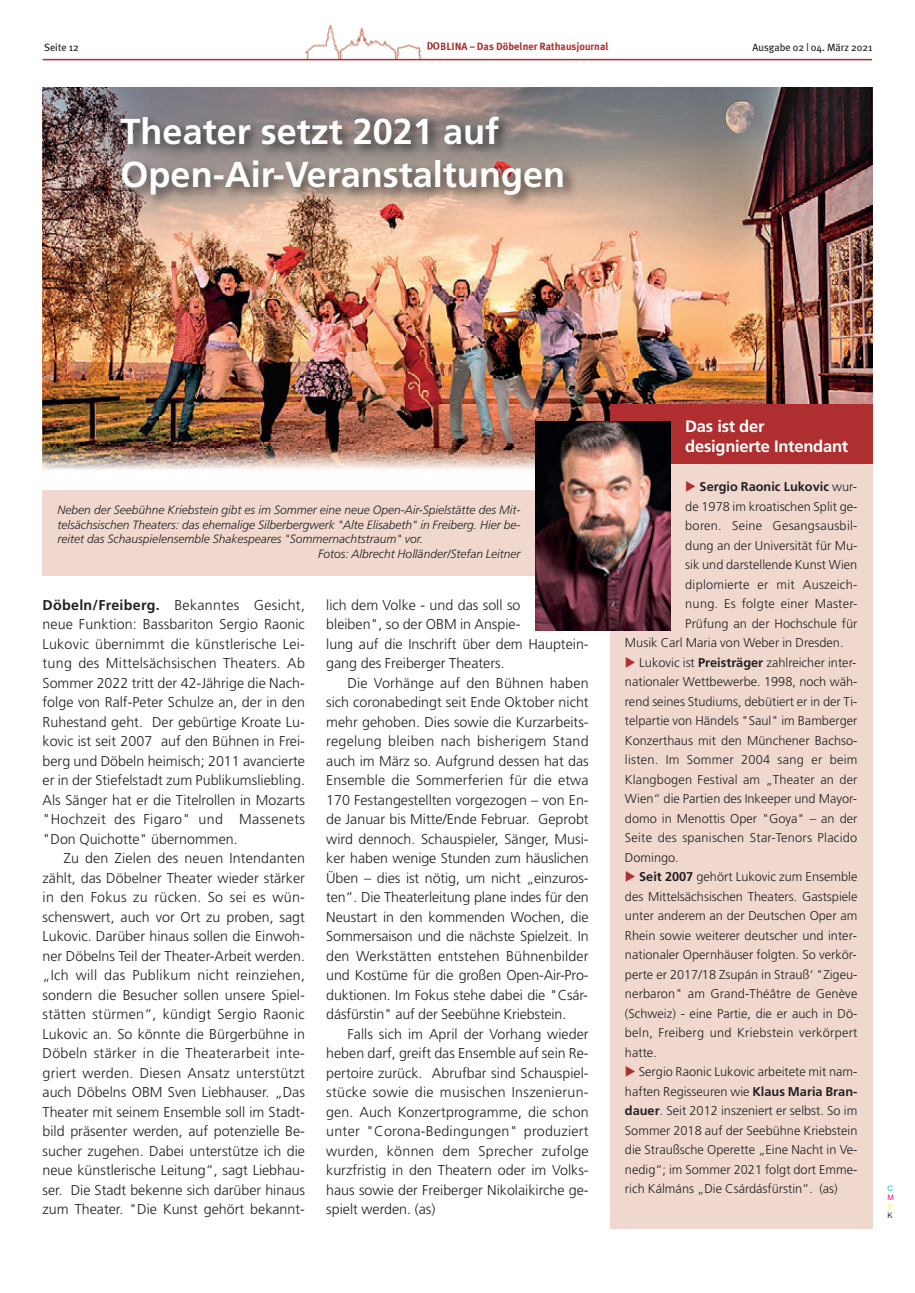
<style>
.page{position:relative;width:915px;height:1293px;background:#fff}
.page>*{position:absolute;margin:0;border:0;box-sizing:border-box;transform-origin:0 0}
.t1{font:700 36px/43.2px "Frutiger";color:#fff}
.t2{font:700 16.5px/19.8px "Frutiger";letter-spacing:-.015em;color:#fff}
.t3{font:300 14.25px/19.5px "Frutiger";color:#231f20;text-align:justify}
.t4{font:300 12.75px/19.5px "Frutiger";color:#231f20;text-align:justify}
.t5{font:300 12.75px "Frutiger";letter-spacing:.02em;color:#231f20}
.t6{font:700 12.75px "Frutiger";color:#231f20}
.t7{font:italic 300 12px "Frutiger";color:#231f20}
.t8{font:700 10.5px "Meta Plus";color:#af2e2f}
.t9{font:10.5px "Meta Plus";color:#231f20}
.t10{font:7.5px "Helvetica Neue";color:#00aeef}
.t11{font:7.5px "Helvetica Neue";color:#ed028c}
.t12{font:7.5px "Helvetica Neue";color:#fff101}
.t13{font:7.5px "Helvetica Neue";color:#231f20}
.s1{font-weight:700}
.s2{color:#af2e2f}
.s3{font-weight:300}
</style>
<div class="page">
<img style="left:304px;top:25px;width:136px;height:34px">
<svg style="left:427px;top:42px;width:13px;height:8px"></svg>
<hr style="left:43px;top:59px;width:828px;height:1px;background:#af2e2f">
<img style="left:43px;top:87px;width:829px;height:361px">
<img style="left:111px;top:106px;width:651px;height:122px">
<img style="left:872px;top:448px;width:1px;height:35px">
<img style="left:43px;top:448px;width:492px;height:22px">
<div style="left:609px;top:422px;width:263px;height:807px;background:#f0d8ce"></div>
<div style="left:609px;top:404px;width:263px;height:59px;background:#af2e2f"></div>
<div style="left:43px;top:490px;width:493px;height:85px;background:#f0d8ce"></div>
<img style="left:535px;top:422px;width:135px;height:208px">
<p class="t9" style="left:44px;top:43px;width:36px">Seite 12</p>
<p class="t8" style="left:426px;top:42px;width:184px">DOBLINA – Das Döbelner Rathausjournal</p>
<p class="t9" style="left:752px;top:43px;width:121px">Ausgabe 02 | 04. März 2021</p>
<h1 class="t1" style="left:120px;top:112px;width:446px">Theater setzt 2021 auf<br>Open-Air-Veranstaltungen</h1>
<p class="t7" style="left:58px;top:505px;width:464px">Neben der Seebühne Kriebstein gibt es im Sommer eine neue Open-Air-Spielstätte des Mit-</p>
<p class="t7" style="left:58px;top:520px;width:464px">telsächsischen Theaters: das ehemalige Silberbergwerk "Alte Elisabeth" in Freiberg. Hier be-</p>
<p class="t7" style="left:58px;top:534px;width:367px">reitet das Schauspielensemble Shakespeares "Sommernachtstraum" vor.</p>
<p class="t7" style="left:318px;top:549px;width:204px">Fotos: Albrecht Holländer/Stefan Leitner</p>
<p class="t3" style="left:43px;top:596px;width:264px"><span class="s1">Döbeln/Freiberg.</span> Bekanntes Gesicht, neue Funktion: Bassbariton Sergio Raonic Lukovic übernimmt die künstlerische Lei&shy;tung des Mittelsächsischen Theaters. Ab Sommer 2022 tritt der 42-Jährige die Nach&shy;folge von Ralf-Peter Schulze an, der in den Ruhestand geht. Der gebürtige Kroate Lu&shy;kovic ist seit 2007 auf den Bühnen in Frei&shy;berg und Döbeln heimisch; 2011 avancierte er in der Stiefelstadt zum Publikumsliebling.<br>Als Sänger hat er die Titelrollen in Mozarts "Hochzeit des Figaro" und Massenets "Don Quichotte" übernommen.</p>
<p class="t3" style="left:43px;top:850px;width:264px;text-indent:21px">Zu den Zielen des neuen Intendanten zählt, das Döbelner Theater wieder stärker in den Fokus zu rücken. So sei es wün&shy;schenswert, auch vor Ort zu proben, sagt Lukovic. Darüber hinaus sollen die Einwoh&shy;ner Döbelns Teil der Theater-Arbeit werden. „Ich will das Publikum nicht reinziehen, sondern die Besucher sollen unsere Spiel&shy;stätten stürmen“, kündigt Sergio Raonic Lukovic an. So könnte die Bürgerbühne in Döbeln stärker in die Theaterarbeit inte&shy;griert werden. Diesen Ansatz unterstützt auch Döbelns OBM Sven Liebhauser. „Das Theater mit seinem Ensemble soll im Stadt&shy;bild präsenter werden, auf potenzielle Be&shy;sucher zugehen. Dabei unterstütze ich die neue künstlerische Leitung“, sagt Liebhau&shy;ser. Die Stadt bekenne sich darüber hinaus zum Theater. "Die Kunst gehört bekannt-</p>
<p class="t3" style="left:326px;top:596px;width:264px;text-align:left">lich dem Volke - und das soll so<br>bleiben", so der OBM in Anspie-<br>lung auf die Inschrift über dem Hauptein&shy;gang des Freiberger Theaters.</p>
<p class="t3" style="left:326px;top:674px;width:264px;text-indent:21px">Die Vorhänge auf den Bühnen haben sich coronabedingt seit Ende Oktober nicht mehr gehoben. Dies sowie die Kurzarbeits&shy;regelung bleiben nach bisherigem Stand auch im März so. Aufgrund dessen hat das Ensemble die Sommerferien für die etwa 170 Festangestellten vorgezogen – von En&shy;de Januar bis Mitte/Ende Februar. Geprobt wird dennoch. Schauspieler, Sänger, Musi&shy;ker haben wenige Stunden zum häuslichen Üben – dies ist nötig, um nicht „einzuros&shy;ten“. Die Theaterleitung plane indes für den Neustart in den kommenden Wochen, die Sommersaison und die nächste Spielzeit. In den Werkstätten entstehen Bühnenbilder und Kostüme für die großen Open-Air-Pro&shy;duktionen. Im Fokus stehe dabei die "Csár&shy;dásfürstin" auf der Seebühne Kriebstein.</p>
<p class="t3" style="left:326px;top:1025px;width:264px;text-indent:21px">Falls sich im April der Vorhang wieder heben darf, greift das Ensemble auf sein Re&shy;pertoire zurück. Abrufbar sind Schauspiel&shy;stücke sowie die musischen Inszenierun&shy;gen. Auch Konzertprogramme, die schon unter "Corona-Bedingungen" produziert wurden, können dem Sprecher zufolge kurzfristig in den Theatern oder im Volks&shy;haus sowie der Freiberger Nikolaikirche ge&shy;spielt werden. (as)</p>
<p class="t2" style="left:685px;top:418px;width:164px">Das ist der designierte Intendant</p>
<p class="t6" style="left:685px;top:481px;width:173px"><span class="s2">◆</span> Sergio Raonic Lukovic <span class="s3">wur-</span></p>
<p class="t4" style="left:685px;top:497px;width:173px">de 1978 im kroatischen Split ge-</p>
<p class="t5" style="left:685px;top:520px;width:173px">boren. Seine Gesangsausbil-</p>
<p class="t4" style="left:685px;top:536px;width:173px">dung an der Universität für Mu-</p>
<p class="t4" style="left:685px;top:556px;width:173px">sik und darstellende Kunst Wien</p>
<p class="t5" style="left:685px;top:579px;width:173px">diplomierte er mit Auszeich-</p>
<p class="t5" style="left:685px;top:598px;width:173px">nung. Es folgte einer Master-</p>
<p class="t4" style="left:685px;top:614px;width:173px">Prüfung an der Hochschule für</p>
<p class="t4" style="left:624px;top:634px;width:220px">Musik Carl Maria von Weber in Dresden.</p>
<p class="t4" style="left:624px;top:653px;width:234px"><span class="s2">◆</span> Lukovic ist <span class="s1">Preisträger</span> zahlreicher inter&shy;nationaler Wettbewerbe. 1998, noch wäh&shy;rend seines Studiums, debütiert er in der Ti&shy;telpartie von Händels "Saul" im Bamberger Konzerthaus mit den Münchener Bachso&shy;listen. Im Sommer 2004 sang er beim Klangbogen Festival am „Theater an der Wien“ die Partien des Inkeeper und Mayor&shy;domo in Menottis Oper "Goya" – an der Seite des spanischen Star-Tenors Placido Domingo.</p>
<p class="t4" style="left:624px;top:868px;width:234px"><span class="s2">◆</span> <span class="s1">Seit 2007</span> gehört Lukovic zum Ensemble des Mittelsächsischen Theaters. Gastspiele unter anderem an der Deutschen Oper am Rhein sowie weiterer deutscher und inter&shy;nationaler Opernhäuser folgten. So verkör&shy;perte er 2017/18 Zsupán in Strauß‘ "Zigeu&shy;nerbaron" am Grand-Théâtre de Genève (Schweiz) - eine Partie, die er auch in Dö&shy;beln, Freiberg und Kriebstein verkörpert hatte.</p>
<p class="t4" style="left:624px;top:1063px;width:234px"><span class="s2">◆</span> Sergio Raonic Lukovic arbeitete mit nam&shy;haften Regisseuren wie <span class="s1">Klaus Maria Bran&shy;dauer</span>. Seit 2012 inszeniert er selbst. So im Sommer 2018 auf der Seebühne Kriebstein die Straußsche Operette „Eine Nacht in Ve&shy;nedig“; im Sommer 2021 folgt dort Emme&shy;rich Kálmáns „Die Csárdásfürstin“. (as)</p>
<p class="t10" style="left:887px;top:1185px;width:7px">C</p>
<p class="t11" style="left:887px;top:1194px;width:8px">M</p>
<p class="t12" style="left:887px;top:1203px;width:6px">Y</p>
<p class="t13" style="left:887px;top:1212px;width:7px">K</p>
</div>
